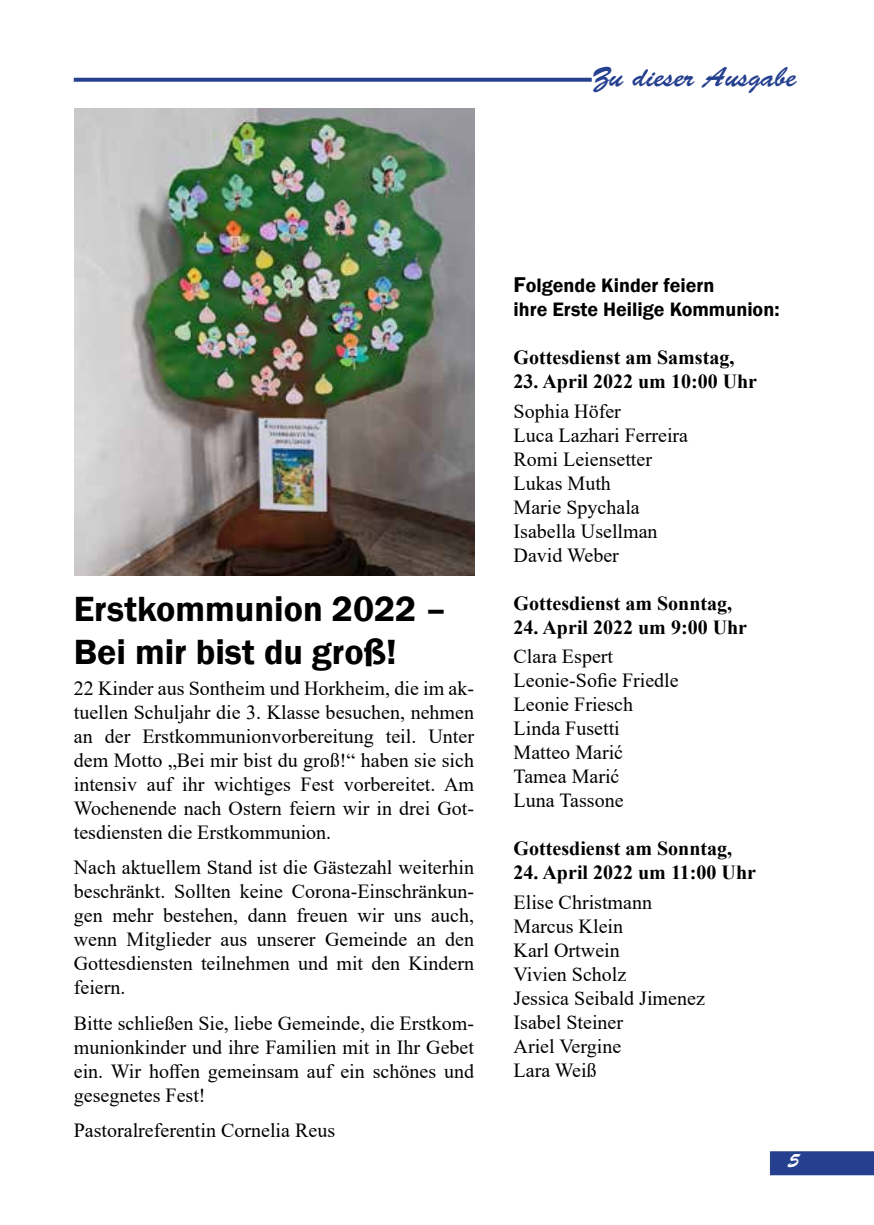
<style>
.page{position:relative;width:874px;height:1225px;background:#fff}
.page>*{position:absolute;margin:0;border:0;box-sizing:border-box;transform-origin:0 0}
.t1{font:600 36px/43.2px "Franklin Gothic";color:#000}
.t2{font:28px "Brush Script Std";color:#25408f}
.t3{font:20px/24px "Times New Roman";color:#000}
.t4{font:700 20px "Times New Roman";color:#000}
.t5{font:600 20px/24px "Franklin Gothic";color:#000}
.t6{font:20px "Brush Script Std";color:#fff}
.s1{font-size:22px}
</style>
<div class="page">
<div style="left:769px;top:1151px;width:104px;height:24px;background:#25408f"></div>
<svg style="left:74px;top:78px;width:517px;height:4px;background:#334c96"></svg>
<img style="left:75px;top:108px;width:399px;height:467px">
<h2 class="t2" style="left:591px;top:61px;width:206px">Zu dieser Ausgabe</h2>
<h1 class="t1" style="left:74px;top:587px;width:374px">Erstkommunion 2022 –<br>Bei mir bist du groß!</h1>
<p class="t3" style="left:74px;top:675px;width:401px;text-align:justify">22 Kinder aus Sontheim und Horkheim, die im ak&shy;tuellen Schuljahr die 3. Klasse besuchen, nehmen an der Erstkommunionvorbereitung teil. Unter dem Motto „Bei mir bist du groß!“ haben sie sich intensiv auf ihr wichtiges Fest vorbereitet. Am Wochenende nach Ostern feiern wir in drei Got&shy;tesdiensten die Erstkommunion.</p>
<p class="t3" style="left:74px;top:855px;width:401px;text-align:justify">Nach aktuellem Stand ist die Gästezahl weiterhin beschränkt. Sollten keine Corona-Einschränkun&shy;gen mehr bestehen, dann freuen wir uns auch, wenn Mitglieder aus unserer Gemeinde an den Gottesdiensten teilnehmen und mit den Kindern feiern.</p>
<p class="t3" style="left:74px;top:1010px;width:401px;text-align:justify">Bitte schließen Sie, liebe Gemeinde, die Erstkom&shy;munionkinder und ihre Familien mit in Ihr Gebet ein. Wir hoffen gemeinsam auf ein schönes und gesegnetes Fest!</p>
<p class="t3" style="left:74px;top:1117px;width:263px">Pastoralreferentin Cornelia Reus</p>
<p class="t5" style="left:513px;top:273px;width:267px"><span class="s1">F</span>olgende Kinder feiern<br>ihre Erste Heilige Kommunion:</p>
<p class="t4" style="left:513px;top:343px;width:222px">Gottesdienst am Samstag,</p>
<p class="t4" style="left:513px;top:367px;width:245px">23. April 2022 um 10:00 Uhr</p>
<p class="t3" style="left:513px;top:398px;width:176px">Sophia Höfer<br>Luca Lazhari Ferreira<br>Romi Leiensetter<br>Lukas Muth<br>Marie Spychala<br>Isabella Usellman<br>David Weber</p>
<p class="t4" style="left:513px;top:588px;width:220px">Gottesdienst am Sonntag,</p>
<p class="t4" style="left:513px;top:612px;width:235px">24. April 2022 um 9:00 Uhr</p>
<p class="t3" style="left:513px;top:644px;width:166px">Clara Espert<br>Leonie-Sofie Friedle<br>Leonie Friesch<br>Linda Fusetti<br>Matteo Marić<br>Tamea Marić<br>Luna Tassone</p>
<p class="t4" style="left:513px;top:834px;width:220px">Gottesdienst am Sonntag,</p>
<p class="t4" style="left:513px;top:858px;width:244px">24. April 2022 um 11:00 Uhr</p>
<p class="t3" style="left:513px;top:889px;width:193px">Elise Christmann<br>Marcus Klein<br>Karl Ortwein<br>Vivien Scholz<br>Jessica Seibald Jimenez<br>Isabel Steiner<br>Ariel Vergine<br>Lara Weiß</p>
<p class="t6" style="left:787px;top:1149px;width:13px">5</p>
</div>
